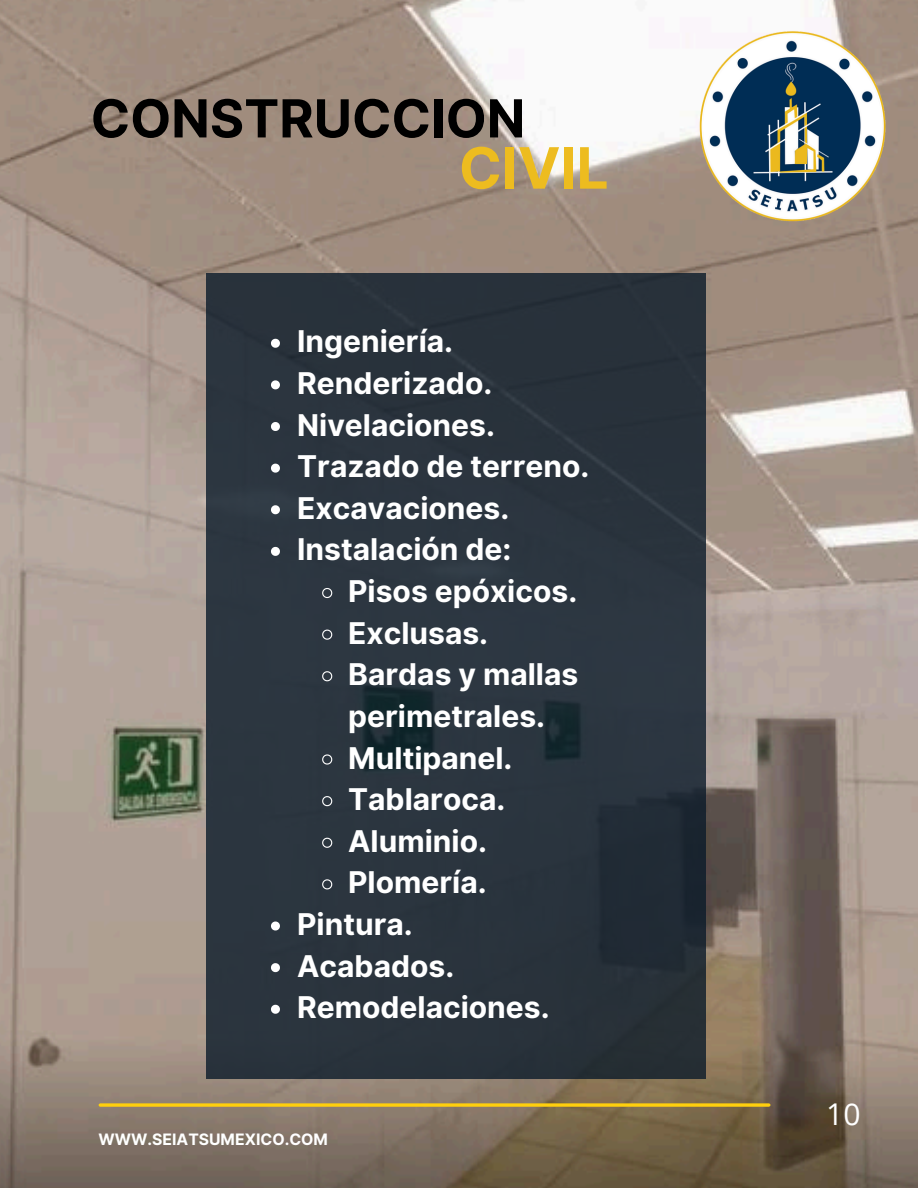
<style>
.page{position:relative;width:918px;height:1188px;background:#fff}
.page>*{position:absolute;margin:0;border:0;box-sizing:border-box;transform-origin:0 0}
.t1{font:700 57px "Inter";color:#edbc1f}
.t2{font:700 52.5px "Inter";color:#000}
.t3{font:700 30px/41.7px "Inter";color:#fff}
.t4{font:30px "Open Sans";color:#fff}
.t5{font:700 15.75px "Inter";color:#fff}
</style>
<div class="page">
<img style="left:0;top:0;width:918px;height:1188px">
<img style="left:667px;top:0;width:250px;height:251px">
<svg style="left:100px;top:1103px;width:669px;height:4px;background:#ecc11a"></svg>
<div style="left:206px;top:273px;width:500px;height:806px;background:#2b343e"></div>
<svg style="left:271px;top:339px;width:9px;height:9px"></svg>
<svg style="left:271px;top:380px;width:9px;height:9px"></svg>
<svg style="left:271px;top:422px;width:9px;height:9px"></svg>
<svg style="left:271px;top:464px;width:9px;height:9px"></svg>
<svg style="left:271px;top:505px;width:9px;height:9px"></svg>
<svg style="left:271px;top:547px;width:9px;height:9px"></svg>
<svg style="left:322px;top:588px;width:11px;height:11px"></svg>
<svg style="left:322px;top:629px;width:11px;height:11px"></svg>
<svg style="left:322px;top:671px;width:11px;height:11px"></svg>
<svg style="left:322px;top:754px;width:11px;height:11px"></svg>
<svg style="left:322px;top:796px;width:11px;height:11px"></svg>
<svg style="left:322px;top:837px;width:11px;height:11px"></svg>
<svg style="left:322px;top:879px;width:11px;height:11px"></svg>
<svg style="left:271px;top:922px;width:9px;height:9px"></svg>
<svg style="left:271px;top:963px;width:9px;height:9px"></svg>
<svg style="left:271px;top:1005px;width:9px;height:9px"></svg>
<p class="t2" style="left:91px;top:87px;width:436px">CONSTRUCCION</p>
<h1 class="t1" style="left:459px;top:134px;width:151px">CIVIL</h1>
<p class="t3" style="left:297px;top:321px;width:158px">Ingeniería.</p>
<p class="t3" style="left:297px;top:362px;width:197px">Renderizado.</p>
<p class="t3" style="left:297px;top:404px;width:199px">Nivelaciones.</p>
<p class="t3" style="left:297px;top:445px;width:294px">Trazado de terreno.</p>
<p class="t3" style="left:297px;top:487px;width:214px">Excavaciones.</p>
<p class="t3" style="left:297px;top:529px;width:216px">Instalación de:</p>
<p class="t3" style="left:348px;top:570px;width:231px">Pisos epóxicos.</p>
<p class="t3" style="left:348px;top:612px;width:141px">Exclusas.</p>
<p class="t3" style="left:348px;top:654px;width:232px">Bardas y mallas perimetrales.</p>
<p class="t3" style="left:348px;top:737px;width:166px">Multipanel.</p>
<p class="t3" style="left:348px;top:778px;width:159px">Tablaroca.</p>
<p class="t3" style="left:348px;top:820px;width:140px">Aluminio.</p>
<p class="t3" style="left:348px;top:862px;width:140px">Plomería.</p>
<p class="t3" style="left:297px;top:903px;width:117px">Pintura.</p>
<p class="t3" style="left:297px;top:945px;width:159px">Acabados.</p>
<p class="t3" style="left:297px;top:987px;width:254px">Remodelaciones.</p>
<h1 class="t5" style="left:99px;top:1130px;width:231px">WWW.SEIATSUMEXICO.COM</h1>
<p class="t4" style="left:826px;top:1093px;width:36px">10</p>
</div>
